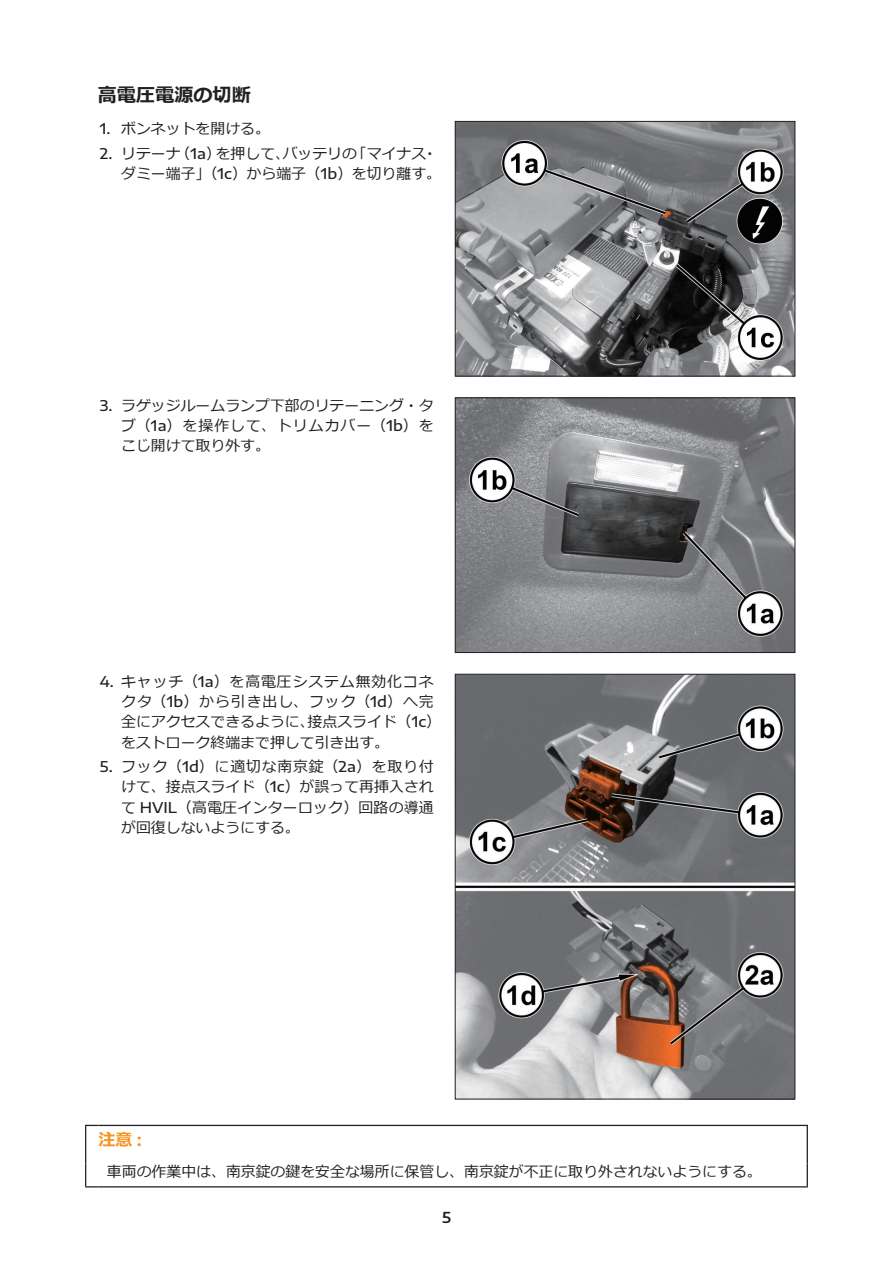
<style>
.page{position:relative;width:893px;height:1263px;background:#fff}
.page>*{position:absolute;margin:0;border:0;box-sizing:border-box;transform-origin:0 0}
.t1{font:700 19.2px "Meiryo";color:#231f20}
.t2{font:700 16.95px "Meiryo";color:#f7931d}
.t3{font:14.85px/20.2px "Meiryo";color:#231f20}
.t4{font:14.85px/20.2px "Meiryo";letter-spacing:.07em;color:#231f20}
.t5{font:14.85px/20.2px "Meiryo";letter-spacing:.065em;color:#231f20}
.t6{font:14.85px "Meiryo";letter-spacing:.055em;color:#231f20}
.t7{font:14.85px "Meiryo";letter-spacing:.06em;color:#231f20}
.t8{font:500 14.85px "Encode Sans Expanded";color:#231f20}
.t9{font:600 14.85px "Encode Sans Expanded";color:#231f20}
.s1{font-family:"Encode Sans Expanded";font-weight:500}
.s2{font-family:"Encode Sans Expanded";font-weight:600}
</style>
<div class="page">
<img style="left:457px;top:123px;width:336px;height:251px">
<div style="left:455px;top:121px;width:340px;height:255px;border:1px solid #231f20"></div>
<img style="left:457px;top:400px;width:336px;height:251px">
<div style="left:455px;top:398px;width:340px;height:255px;border:1px solid #231f20"></div>
<img style="left:457px;top:676px;width:336px;height:421px">
<div style="left:455px;top:674px;width:340px;height:425px;border:1px solid #231f20"></div>
<svg style="left:85px;top:1125px;width:723px;height:62px"></svg>
<hr style="left:98px;top:1186px;width:710px;height:1px;background:#231f20">
<p class="t1" style="left:98px;top:81px;width:155px">高電圧電源の切断</p>
<p class="t3" style="left:121px;top:120px;width:150px">ボンネットを開ける。</p>
<p class="t8" style="left:100px;top:118px;width:12px">1.</p>
<p class="t8" style="left:100px;top:143px;width:14px">2.</p>
<p class="t3" style="left:283px;top:144px;width:76px">バッテリの</p>
<p class="t3" style="left:176px;top:144px;width:47px">（ ）<span class="s1">a1</span></p>
<p class="t3" style="left:352px;top:144px;width:76px">「マイナス</p>
<p class="t3" style="left:216px;top:144px;width:76px">を押して、</p>
<p class="t3" style="left:121px;top:144px;width:61px">リテーナ</p>
<p class="t3" style="left:423px;top:144px;width:16px">・</p>
<p class="t3" style="left:121px;top:164px;width:321px">ダミー端子」（ ）<span class="s1">c1</span> から端子（ <span class="s1">b1</span> ）を切り離す。</p>
<p class="t8" style="left:100px;top:394px;width:14px">3.</p>
<p class="t3" style="left:121px;top:396px;width:314px">ラゲッジルームランプ下部のリテーニング・タ</p>
<p class="t4" style="left:121px;top:416px;width:314px">ブ（ ）<span class="s1">a1</span> を操作して、トリムカバー（ <span class="s1">b1</span> ）をこじ開けて取り外す。</p>
<p class="t8" style="left:100px;top:671px;width:16px">4.</p>
<p class="t8" style="left:100px;top:756px;width:14px">5.</p>
<p class="t7" style="left:121px;top:671px;width:314px">キャッチ（ ）<span class="s1">a1</span> を高電圧システム無効化コネ</p>
<p class="t5" style="left:308px;top:692px;width:135px;text-indent:-186px">クタ（ <span class="s1">b1</span> ）から引き出し、フック（ <span class="s1">d1</span> ）へ完接点スライド（ (<span class="s1">c1</span></p>
<p class="t3" style="left:121px;top:713px;width:269px">全にアクセスできるように、<br>をストローク終端まで押して引き出す。</p>
<p class="t6" style="left:121px;top:756px;width:314px">フック（ <span class="s1">d1</span> ）に適切な南京錠（ ）<span class="s1">a2</span> を取り付</p>
<p class="t3" style="left:121px;top:778px;width:314px;text-align:justify">けて、接点スライド（ ）<span class="s1">c1</span> が誤って再挿入されて <span class="s1">HVIL</span>（高電圧インターロック）回路の導通が回復しないようにする。</p>
<p class="t2" style="left:98px;top:1128px;width:45px">注意<span class="s2">:</span></p>
<p class="t3" style="left:107px;top:1162px;width:656px">車両の作業中は、南京錠の鍵を安全な場所に保管し、南京錠が不正に取り外されないようにする。</p>
<p class="t9" style="left:442px;top:1206px;width:10px">5</p>
</div>
